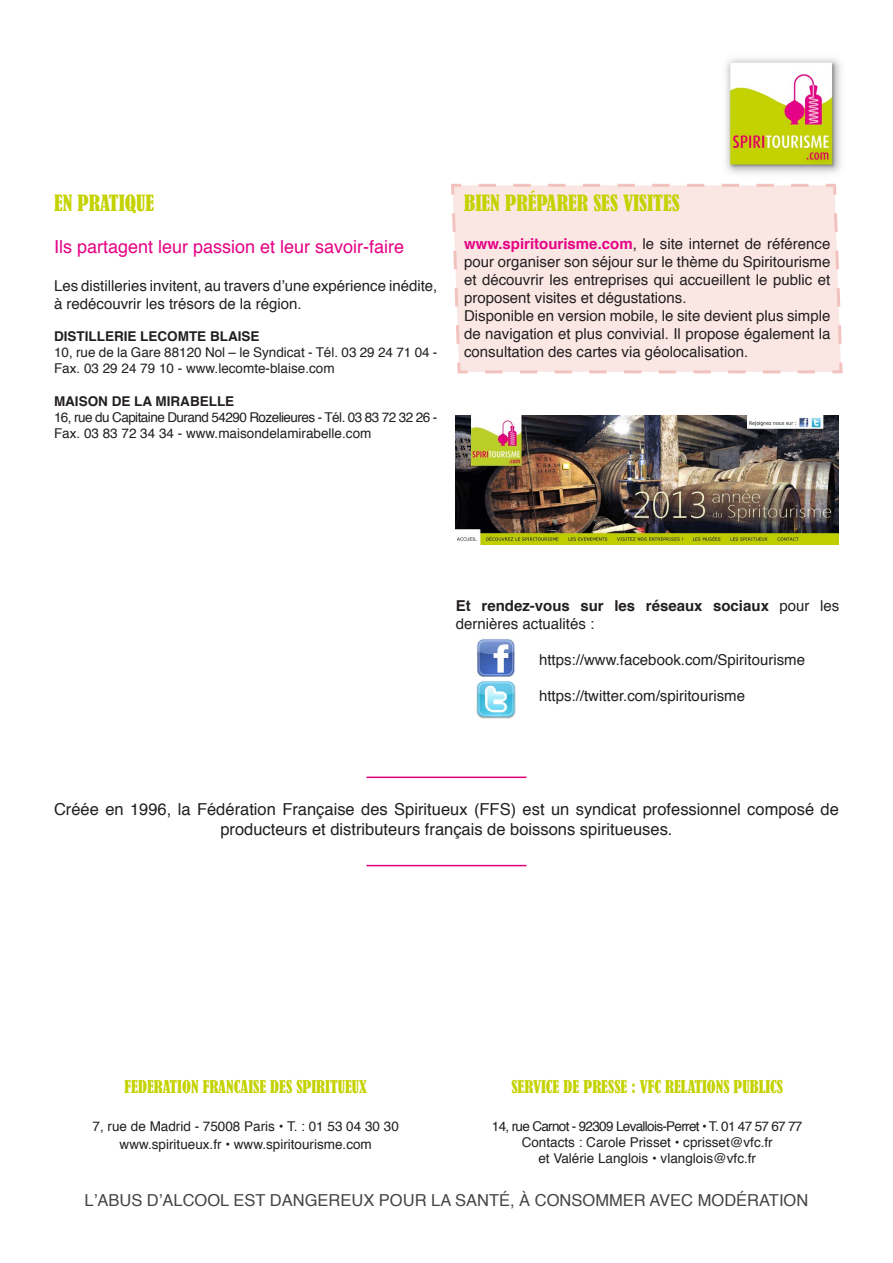
<style>
.page{position:relative;width:893px;height:1263px;background:#fff}
.page>*{position:absolute;margin:0;border:0;box-sizing:border-box;transform-origin:0 0}
.t1{font:condensed 21px "Bernard";color:#c4d200}
.t2{font:18px "Helvetica";color:#e50285}
.t3{font:16.5px/19.8px "Helvetica";color:#231f20;text-align:center}
.t4{font:condensed 16.5px "Bernard";color:#c4d200}
.t5{font:16.5px "Helvetica";color:#454647}
.t6{font:15px/18px "Helvetica";color:#231f20;text-align:justify}
.t7{font:700 15px/18px "Helvetica";color:#231f20}
.t8{font:13.5px "Helvetica";color:#231f20}
.t9{font:13.5px/16.2px "Helvetica";letter-spacing:-.04em;color:#231f20}
.t10{font:13.5px "Helvetica";letter-spacing:-.05em;color:#231f20}
.t11{font:700 13.5px "Helvetica";color:#231f20}
.s1{font-weight:700;color:#e50285}
.s2{font-weight:400}
</style>
<div class="page">
<img style="left:455px;top:415px;width:384px;height:129px">
<div style="left:451px;top:183px;width:392px;height:191px;background:#fae7e4"></div>
<img style="left:477px;top:639px;width:38px;height:38px">
<img style="left:477px;top:681px;width:38px;height:37px">
<hr style="left:366px;top:776px;width:160px;height:2px;background:#e2017b">
<hr style="left:366px;top:865px;width:160px;height:1px;background:#e2017b">
<img style="left:725px;top:58px;width:116px;height:116px">
<p class="t1" style="left:54px;top:191px;width:102px">EN PRATIQUE</p>
<p class="t2" style="left:54px;top:233px;width:352px">Ils partagent leur passion et leur savoir-faire</p>
<p class="t6" style="left:54px;top:277px;width:385px">Les distilleries invitent, au travers d’une expérience inédite, à redécouvrir les trésors de la région.</p>
<p class="t11" style="left:54px;top:325px;width:207px">DISTILLERIE LECOMTE BLAISE</p>
<p class="t8" style="left:54px;top:342px;width:385px">10, rue de la Gare 88120 Nol – le Syndicat - Tél. 03 29 24 71 04 -</p>
<p class="t8" style="left:54px;top:358px;width:282px">Fax. 03 29 24 79 10 - www.lecomte-blaise.com</p>
<p class="t11" style="left:54px;top:390px;width:182px">MAISON DE LA MIRABELLE</p>
<p class="t9" style="left:54px;top:410px;width:385px">16, rue du Capitaine Durand 54290 Rozelieures - Tél. 03 83 72 32 26 -<br>Fax. 03 83 72 34 34 - www.maisondelamirabelle.com</p>
<p class="t1" style="left:464px;top:191px;width:217px">BIEN PRÉPARER SES VISITES</p>
<p class="t6" style="left:464px;top:235px;width:368px"><span class="s1">www.spiritourisme.com</span>, le site internet de référence pour organiser son séjour sur le thème du Spiritourisme et découvrir les entreprises qui accueillent le public et proposent visites et dégustations.</p>
<p class="t6" style="left:464px;top:307px;width:368px">Disponible en version mobile, le site devient plus simple de navigation et plus convivial. Il propose également la consultation des cartes via géolocalisation.</p>
<p class="t7" style="left:456px;top:597px;width:385px">Et rendez-vous sur les réseaux sociaux <span class="s2">pour les dernières actualités :</span></p>
<p class="t6" style="left:539px;top:651px;width:267px">https://www.facebook.com/Spiritourisme</p>
<p class="t6" style="left:539px;top:687px;width:207px">https://twitter.com/spiritourisme</p>
<p class="t3" style="left:54px;top:800px;width:786px">Créée en 1996, la Fédération Française des Spiritueux (FFS) est un syndicat professionnel composé de producteurs et distributeurs français de boissons spiritueuses.</p>
<p class="t4" style="left:511px;top:1077px;width:273px">SERVICE DE PRESSE : VFC RELATIONS PUBLICS</p>
<p class="t10" style="left:492px;top:1116px;width:312px">14, rue Carnot - 92309 Levallois-Perret • T. 01 47 57 67 77</p>
<p class="t8" style="left:522px;top:1132px;width:252px">Contacts : Carole Prisset • cprisset@vfc.fr</p>
<p class="t8" style="left:538px;top:1148px;width:219px">et Valérie Langlois • vlanglois@vfc.fr</p>
<p class="t5" style="left:85px;top:1188px;width:725px">L’ABUS D’ALCOOL EST DANGEREUX POUR LA SANTÉ, À CONSOMMER AVEC MODÉRATION</p>
<p class="t4" style="left:124px;top:1077px;width:244px">FEDERATION FRANCAISE DES SPIRITUEUX</p>
<p class="t8" style="left:93px;top:1116px;width:308px">7, rue de Madrid - 75008 Paris • T. : 01 53 04 30 30</p>
<p class="t8" style="left:120px;top:1134px;width:254px">www.spiritueux.fr • www.spiritourisme.com</p>
</div>
